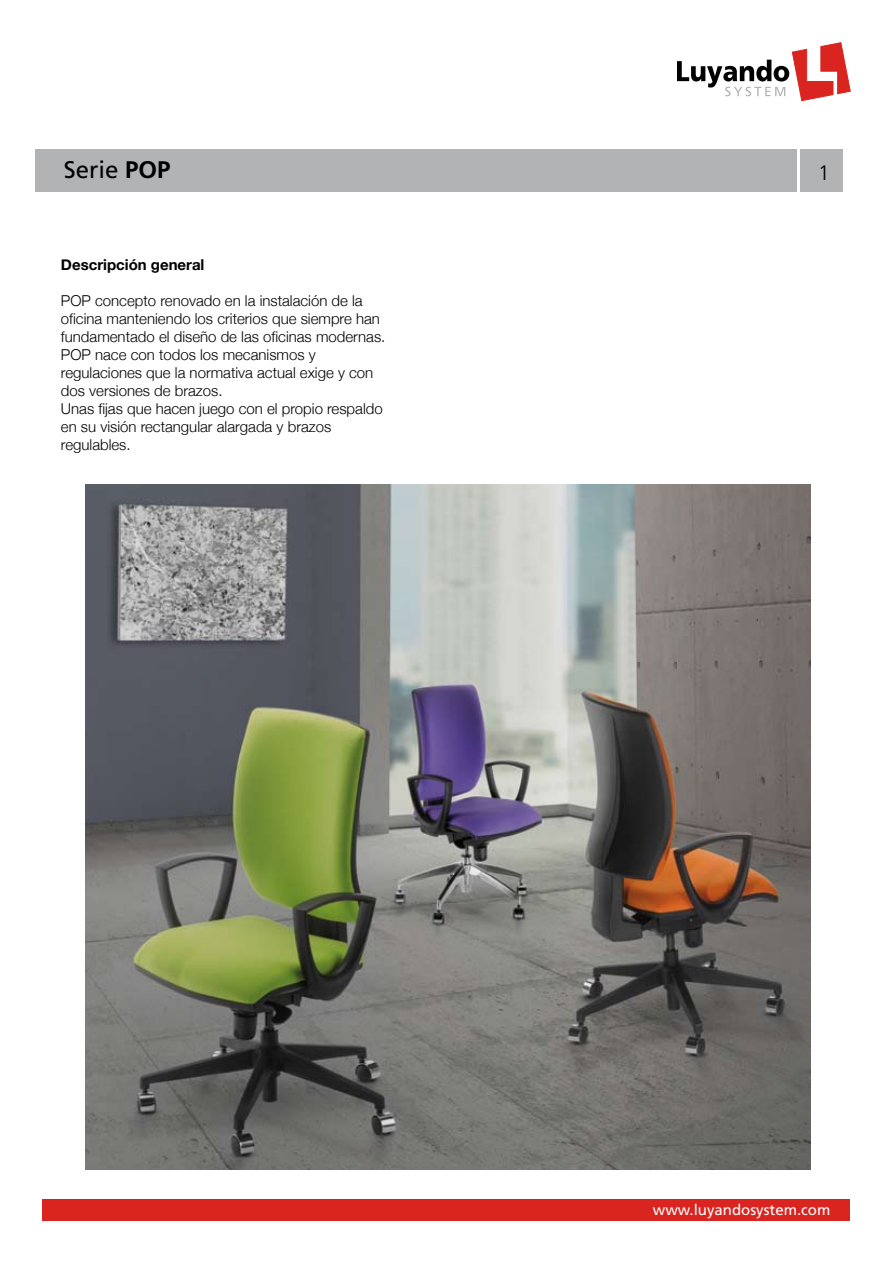
<style>
.page{position:relative;width:893px;height:1263px;background:#fff}
.page>*{position:absolute;margin:0;border:0;box-sizing:border-box;transform-origin:0 0}
.t1{font:24px "Frutiger";color:#000}
.t2{font:300 21px "Frutiger";color:#000}
.t3{font:300 15px/18px "Helvetica Neue";color:#000}
.t4{font:15px "Frutiger";color:#fff}
.t5{font:700 15px "Helvetica Neue";color:#000}
.s1{font-weight:700}
</style>
<div class="page">
<div style="left:43px;top:1199px;width:807px;height:21px;background:#da2420"></div>
<svg style="left:677px;top:42px;width:174px;height:59px"></svg>
<div style="left:800px;top:149px;width:43px;height:42px;background:#b1b3b4"></div>
<div style="left:35px;top:149px;width:761px;height:42px;background:#b1b3b4"></div>
<img style="left:85px;top:485px;width:726px;height:684px">
<h1 class="t1" style="left:64px;top:155px;width:108px">Serie <span class="s1">POP</span></h1>
<p class="t5" style="left:61px;top:255px;width:145px">Descripción general</p>
<p class="t3" style="left:61px;top:291px;width:326px">POP concepto renovado en la instalación de la oficina manteniendo los criterios que siempre han fundamentado el diseño de las oficinas modernas.<br>POP nace con todos los mecanismos y regulaciones que la normativa actual exige y con dos versiones de brazos.<br>Unas fijas que hacen juego con el propio respaldo en su visión rectangular alargada y brazos regulables.</p>
<h2 class="t2" style="left:818px;top:161px;width:13px">1</h2>
<p class="t4" style="left:653px;top:1201px;width:179px">www.luyandosystem.com</p>
</div>
